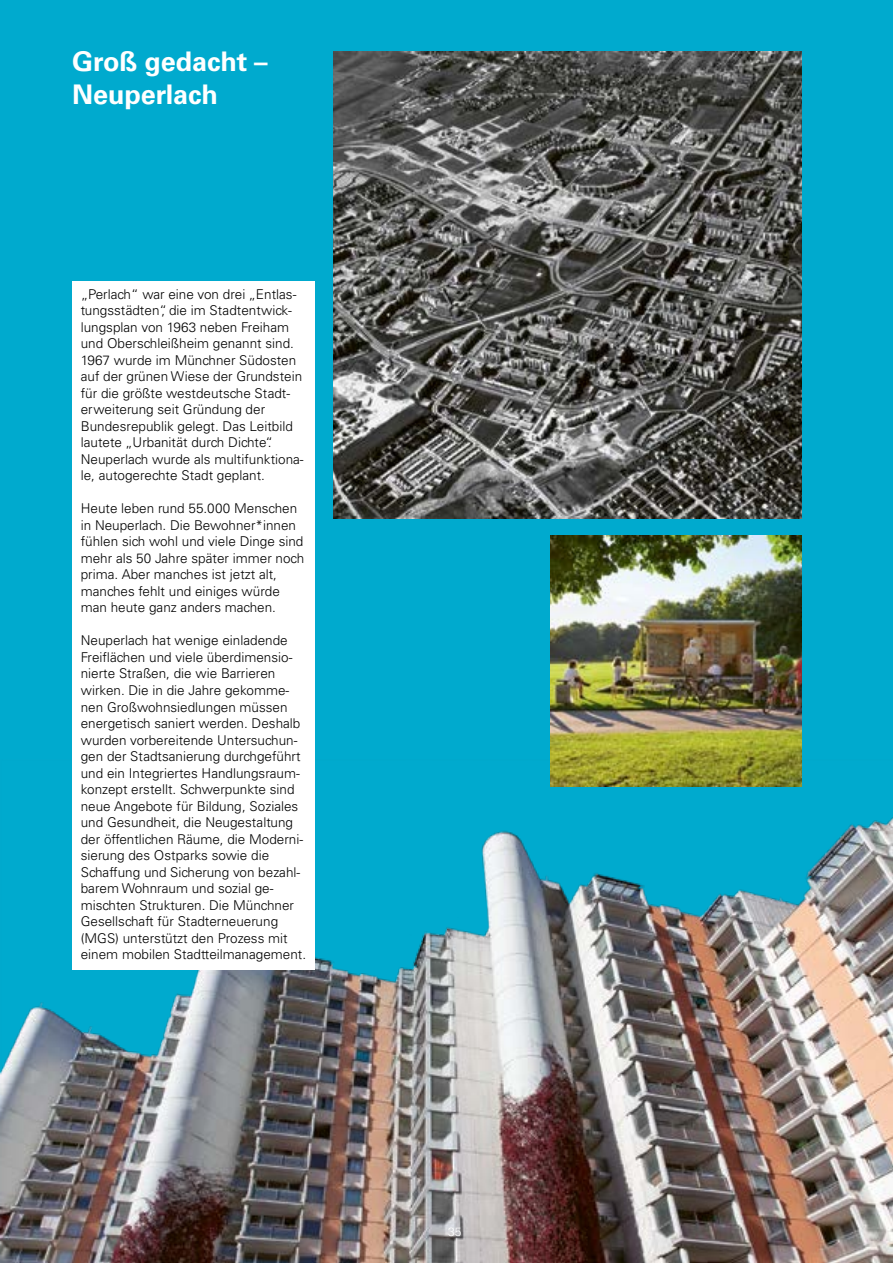
<style>
.page{position:relative;width:893px;height:1263px;background:#00aace}
.page>*{position:absolute;margin:0;border:0;box-sizing:border-box;transform-origin:0 0}
.t1{font:700 27px/33px "Univers LT Std";letter-spacing:-.005em;color:#fff}
.Copy_schwarz{font:300 13.5px/16.5px "Univers LT Std";color:#000}
.Copy_schwarz-2{font:300 12px "Univers LT Std";color:#fff}
</style>
<div class="page">
<img style="left:0;top:760px;width:893px;height:503px">
<img style="left:334px;top:51px;width:468px;height:468px">
<img style="left:551px;top:536px;width:251px;height:251px">
<div style="left:72px;top:281px;width:243px;height:689px;background:#fff"></div>
<h2 class="t1" style="left:72px;top:45px;width:197px">Groß gedacht –<br>Neuperlach</h2>
<p class="Copy_schwarz" style="left:81px;top:286px;width:224px">„Perlach“ war eine von drei „Entlas&shy;tungsstädten“, die im Stadtentwick&shy;lungsplan von 1963 neben Freiham und Oberschleißheim genannt sind.<br>1967 wurde im Münchner Südosten auf der grünen Wiese der Grundstein für die größte westdeutsche Stadt&shy;erweiterung seit Gründung der Bundesrepublik gelegt. Das Leitbild lautete „Urbanität durch Dichte“.<br>Neuperlach wurde als multifunktiona&shy;le, autogerechte Stadt geplant.</p>
<p class="Copy_schwarz" style="left:81px;top:500px;width:225px">Heute leben rund 55.000 Menschen in Neuperlach. Die Bewohner*innen fühlen sich wohl und viele Dinge sind mehr als 50 Jahre später immer noch prima. Aber manches ist jetzt alt, manches fehlt und einiges würde man heute ganz anders machen.</p>
<p class="Copy_schwarz" style="left:81px;top:632px;width:227px">Neuperlach hat wenige einladende Freiflächen und viele überdimensio&shy;nierte Straßen, die wie Barrieren wirken. Die in die Jahre gekomme&shy;nen Großwohnsiedlungen müssen energetisch saniert werden. Deshalb wurden vorbereitende Untersuchun&shy;gen der Stadtsanierung durchgeführt und ein Integriertes Handlungsraum&shy;konzept erstellt. Schwerpunkte sind neue Angebote für Bildung, Soziales und Gesundheit, die Neugestaltung der öffentlichen Räume, die Moderni&shy;sierung des Ostparks sowie die Schaffung und Sicherung von bezahl&shy;barem Wohnraum und sozial ge&shy;mischten Strukturen. Die Münchner Gesellschaft für Stadterneuerung (MGS) unterstützt den Prozess mit einem mobilen Stadtteilmanagement.</p>
<p class="Copy_schwarz-2" style="left:448px;top:1224px;width:15px">35</p>
</div>
